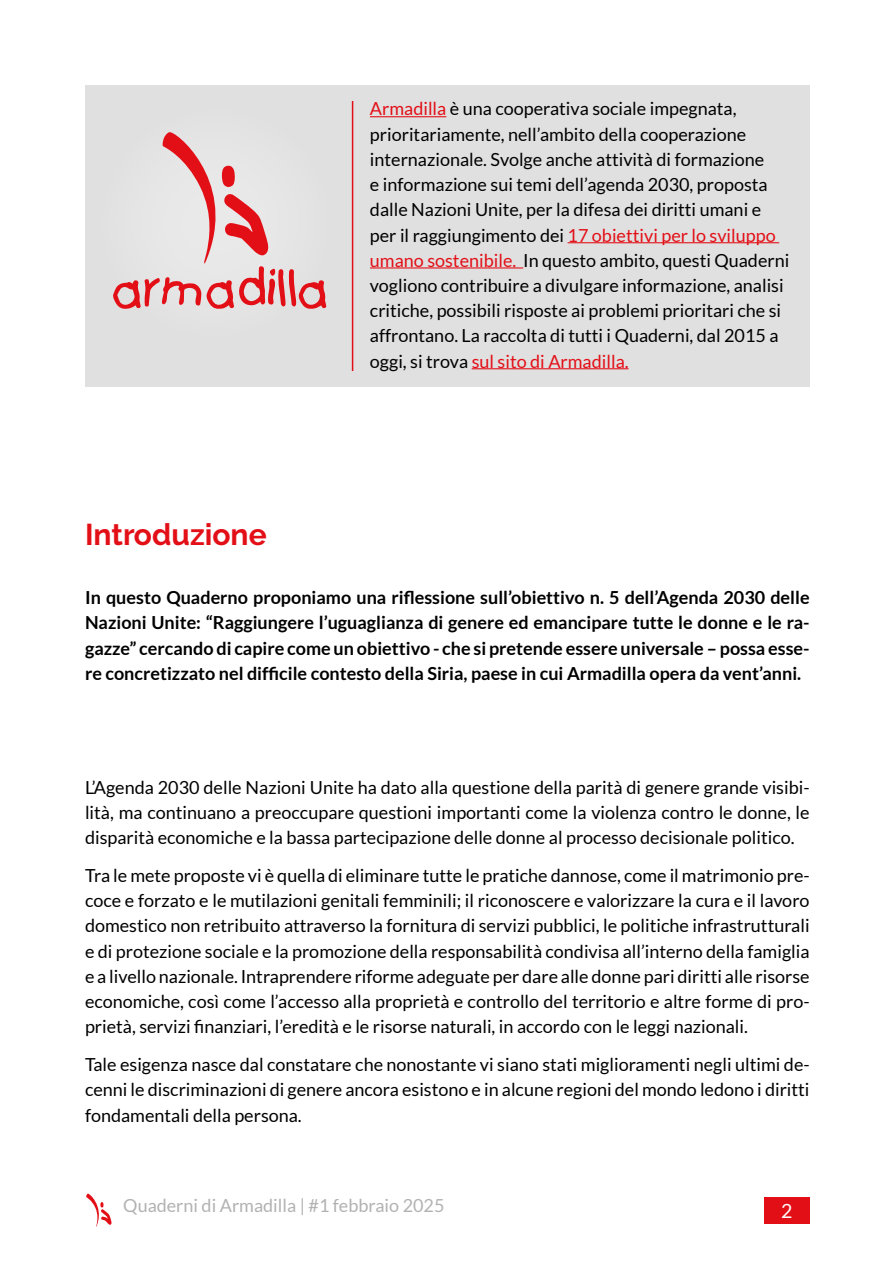
<style>
.page{position:relative;width:893px;height:1263px;background:#fff}
.page>*{position:absolute;margin:0;border:0;box-sizing:border-box;transform-origin:0 0}
.Sottotitoli_18pt{font:700 30px "Raleway";color:#e30f17}
.t1{font:19.5px "Lato";color:#fff}
.Testo_corrente{font:18px/25.2px "Lato";color:#000;text-align:justify}
.Testo_corrente-2{font:700 18px/25.2px "Lato";color:#000;text-align:justify}
.t2{font:18px "Lato";color:#b3b2b2}
.s1{color:#e30f17}
</style>
<div class="page">
<div style="left:85px;top:85px;width:725px;height:302px;background:#e0e0e0"></div>
<div style="left:764px;top:1197px;width:46px;height:27px;background:#e30f17"></div>
<svg style="left:86px;top:1193px;width:26px;height:34px"></svg>
<hr style="left:370px;top:116px;width:76px;height:1px;background:#e30f17">
<hr style="left:568px;top:242px;width:211px;height:1px;background:#e30f17">
<hr style="left:370px;top:267px;width:153px;height:1px;background:#e30f17">
<hr style="left:472px;top:368px;width:157px;height:1px;background:#e30f17">
<svg style="left:113px;top:132px;width:213px;height:177px"></svg>
<hr style="left:352px;top:101px;width:1px;height:270px;background:#e30f17">
<p class="Sottotitoli_18pt" style="left:85px;top:517px;width:183px">Introduzione</p>
<p class="Testo_corrente" style="left:370px;top:96px;width:421px;text-align:left"><span class="s1">Armadilla</span> è una cooperativa sociale impegnata, prioritariamente, nell’ambito della cooperazione internazionale. Svolge anche attività di formazione<br>e informazione sui temi dell’agenda 2030, proposta dalle Nazioni Unite, per la difesa dei diritti umani e per il raggiungimento dei <span class="s1">17 obiettivi per lo sviluppo umano sostenibile.</span> In questo ambito, questi Quaderni vogliono contribuire a divulgare informazione, analisi critiche, possibili risposte ai problemi prioritari che si affrontano. La raccolta di tutti i Quaderni, dal 2015 a oggi, si trova <span class="s1">sul sito di Armadilla.</span></p>
<p class="Testo_corrente-2" style="left:85px;top:585px;width:726px">In questo Quaderno proponiamo una riflessione sull’obiettivo n. 5 dell’Agenda 2030 delle Nazioni Unite: “Raggiungere l’uguaglianza di genere ed emancipare tutte le donne e le ra&shy;gazze” cercando di capire come un obiettivo - che si pretende essere universale – possa esse&shy;re concretizzato nel difficile contesto della Siria, paese in cui Armadilla opera da vent’anni.</p>
<p class="Testo_corrente" style="left:85px;top:774px;width:726px">L’Agenda 2030 delle Nazioni Unite ha dato alla questione della parità di genere grande visibi&shy;lità, ma continuano a preoccupare questioni importanti come la violenza contro le donne, le disparità economiche e la bassa partecipazione delle donne al processo decisionale politico.</p>
<p class="Testo_corrente" style="left:85px;top:863px;width:726px">Tra le mete proposte vi è quella di eliminare tutte le pratiche dannose, come il matrimonio pre&shy;coce e forzato e le mutilazioni genitali femminili; il riconoscere e valorizzare la cura e il lavoro domestico non retribuito attraverso la fornitura di servizi pubblici, le politiche infrastrutturali e di protezione sociale e la promozione della responsabilità condivisa all’interno della famiglia e a livello nazionale. Intraprendere riforme adeguate per dare alle donne pari diritti alle risorse economiche, così come l’accesso alla proprietà e controllo del territorio e altre forme di pro&shy;prietà, servizi finanziari, l’eredità e le risorse naturali, in accordo con le leggi nazionali.</p>
<p class="Testo_corrente" style="left:85px;top:1052px;width:726px">Tale esigenza nasce dal constatare che nonostante vi siano stati miglioramenti negli ultimi de&shy;cenni le discriminazioni di genere ancora esistono e in alcune regioni del mondo ledono i diritti fondamentali della persona.</p>
<p class="t2" style="left:123px;top:1195px;width:323px">Quaderni di Armadilla | #1 febbraio 2025</p>
<p class="t1" style="left:781px;top:1200px;width:13px">2</p>
</div>
